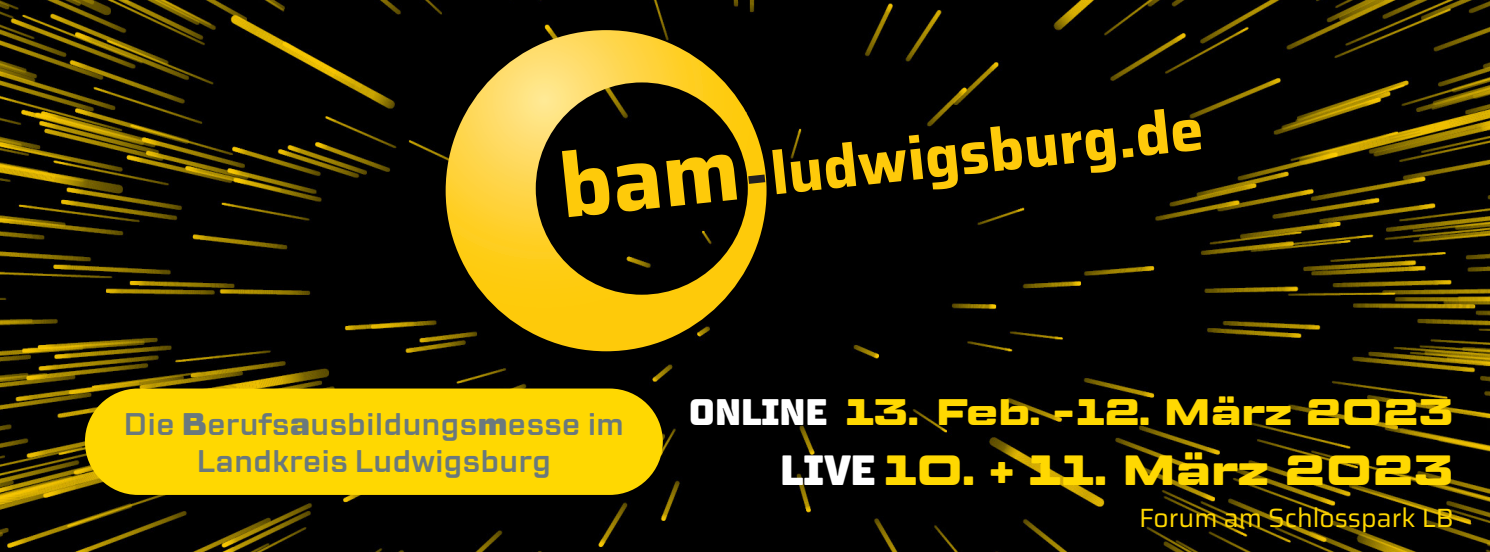
<style>
.page{position:relative;width:1490px;height:552px;background:#fff}
.page>*{position:absolute;margin:0;border:0;box-sizing:border-box;transform-origin:0 0}
.t1{font:100 59.68px "Saira";color:#feca0a}
.t2{font:900 42px "TT Lakes Neue Exp";color:#ffd801}
.t3{font:900 36.75px "TT Lakes Neue Exp";color:#ffd801}
.t4{font:31.15px/37.3px "TT Lakes Neue D Bold";color:#6a797d;text-align:center}
.t5{font:26.43px "Saira";color:#ffd801}
.s1{font-size:89.25px}
.s2{color:#231f20}
.s3{font-family:"TT Lakes Neue";font-weight:900}
.s4{font-family:"TT Lakes Neue Cond";color:#fff}
</style>
<div class="page">
<img style="left:0;top:0;width:1489px;height:551px">
<svg style="left:445px;top:30px;width:321px;height:321px"></svg>
<div style="left:85px;top:388px;width:577px;height:106px;background:#ffd801;border-radius:53px"></div>
<p class="t1" style="left:556px;top:147px;width:647px;rotate:-6deg"><span class="s1">bam</span><span class="s2">-</span>ludwigsburg.de</p>
<p class="t4" style="left:124px;top:405px;width:502px">Die <span class="s3">B</span>erufs<span class="s3">a</span>usbildungs<span class="s3">m</span>esse im<br>Landkreis Ludwigsburg</p>
<p class="t3" style="left:688px;top:387px;width:766px"><span class="s4">ONLINE</span> 13. Feb. -12. März 2O23</p>
<p class="t2" style="left:780px;top:442px;width:675px"><span class="s4">LIVE</span> 1O. + 11. März 2O23</p>
<p class="t5" style="left:1139px;top:496px;width:316px">Forum am Schlosspark LB</p>
</div>
